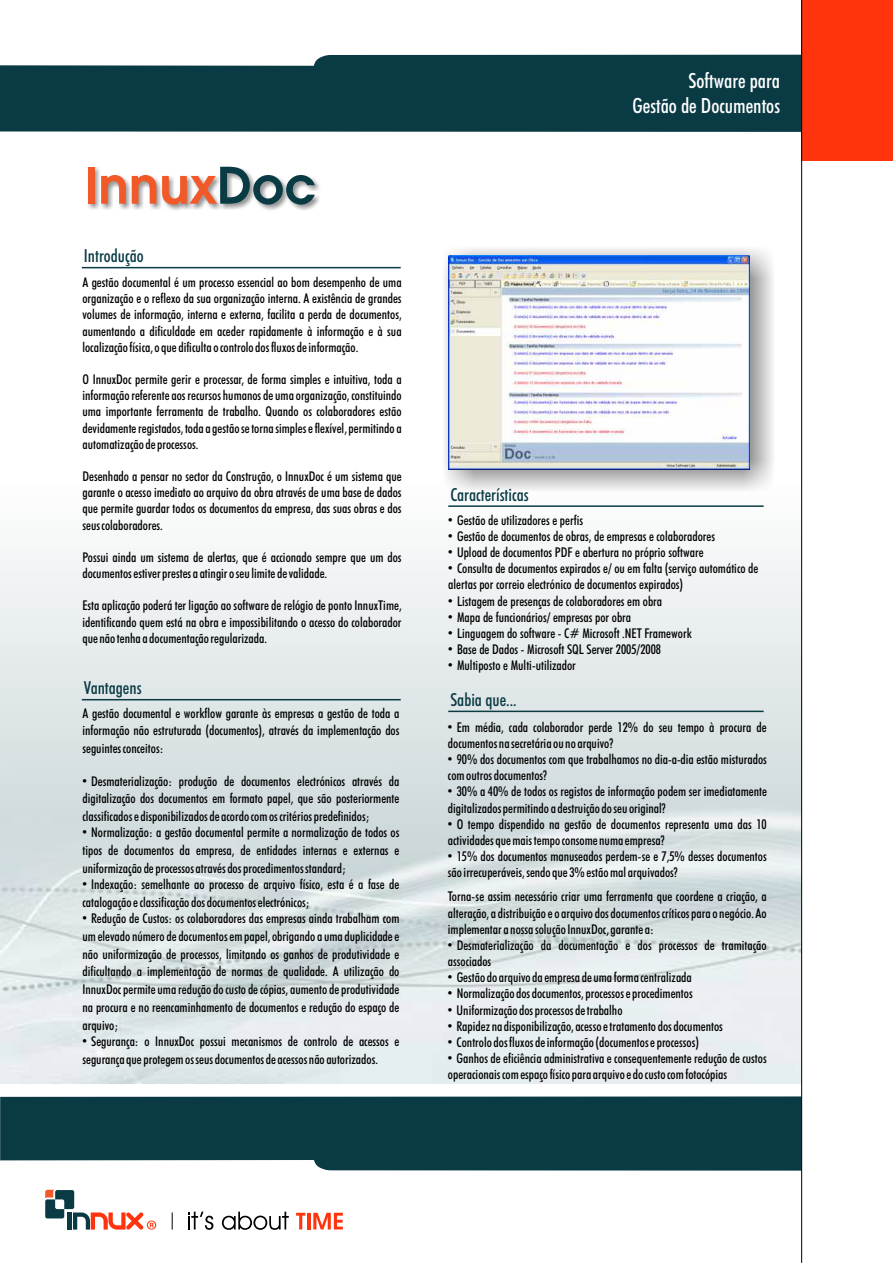
<style>
.page{position:relative;width:893px;height:1263px;background:#fff}
.page>*{position:absolute;margin:0;border:0;box-sizing:border-box;transform-origin:0 0}
.t1{font:600 55.5px "Avant Gar Got Itc TEE";color:#f25929}
.t2{font:500 condensed 21px/25.2px "Futura BT";color:#fff;text-align:right}
.t3{font:500 condensed 18px "Futura BT";color:#0a3b45}
.t4{font:500 condensed 13.5px/16.2px "Futura BT";color:#000}
.t5{font:6px "Wingdings";color:#000}
.s1{color:#0a3b45}
</style>
<div class="page">
<div style="left:0;top:55px;width:801px;height:77px;background:#0a3b45"></div>
<div style="left:0;top:1096px;width:801px;height:74px;background:#0a3b45"></div>
<svg style="left:45px;top:1190px;width:111px;height:40px"></svg>
<svg style="left:172px;top:1212px;width:1px;height:17px"></svg>
<svg style="left:313px;top:1213px;width:30px;height:16px"></svg>
<hr style="left:307px;top:1213px;width:3px;height:16px;background:#ff330d">
<svg style="left:296px;top:1213px;width:9px;height:16px"></svg>
<svg style="left:222px;top:1212px;width:67px;height:18px"></svg>
<svg style="left:188px;top:1212px;width:25px;height:18px"></svg>
<div style="left:801px;top:0;width:92px;height:160px;background:#ff330d"></div>
<hr style="left:801px;top:0;width:1px;height:1263px;background:#000">
<hr style="left:82px;top:267px;width:319px;height:1px;background:#0a3b45">
<hr style="left:448px;top:505px;width:316px;height:2px;background:#0a3b45">
<hr style="left:448px;top:711px;width:316px;height:1px;background:#0a3b45">
<hr style="left:82px;top:699px;width:319px;height:1px;background:#0a3b45">
<img style="left:443px;top:248px;width:331px;height:244px">
<img style="left:448px;top:255px;width:302px;height:214px">
<img style="left:88px;top:168px;width:232px;height:42px">
<h1 class="t1" style="left:84px;top:161px;width:233px">Innux<span class="s1">Doc</span></h1>
<h3 class="t3" style="left:84px;top:249px;width:61px">Introdução</h3>
<p class="t4" style="left:82px;top:275px;width:321px;text-align:justify">A gestão documental é um processo essencial ao bom desempenho de uma organização e o reflexo da sua organização interna. A existência de grandes volumes de informação, interna e externa, facilita a perda de documentos, aumentando a dificuldade em aceder rapidamente à informação e à sua localização física, o que dificulta o controlo dos fluxos de informação.</p>
<p class="t4" style="left:82px;top:372px;width:321px;text-align:justify">O InnuxDoc permite gerir e processar, de forma simples e intuitiva, toda a informação referente aos recursos humanos de uma organização, constituindo uma importante ferramenta de trabalho. Quando os colaboradores estão devidamente registados, toda a gestão se torna simples e flexível, permitindo a automatização de processos.</p>
<p class="t4" style="left:82px;top:469px;width:321px;text-align:justify">Desenhado a pensar no sector da Construção, o InnuxDoc é um sistema que garante o acesso imediato ao arquivo da obra através de uma base de dados que permite guardar todos os documentos da empresa, das suas obras e dos seus colaboradores.</p>
<p class="t4" style="left:82px;top:550px;width:321px">Possui ainda um sistema de alertas, que é accionado sempre que um dos documentos estiver prestes a atingir o seu limite de validade.</p>
<p class="t4" style="left:82px;top:599px;width:321px;text-align:justify">Esta aplicação poderá ter ligação ao software de relógio de ponto InnuxTime, identificando quem está na obra e impossibilitando o acesso do colaborador que não tenha a documentação regularizada.</p>
<h3 class="t3" style="left:84px;top:681px;width:59px">Vantagens</h3>
<p class="t4" style="left:82px;top:705px;width:319px;line-height:17.9px;text-align:justify">A gestão documental e workflow garante às empresas a gestão de toda a informação não estruturada (documentos), através da implementação dos seguintes conceitos:</p>
<p class="t4" style="left:82px;top:773px;width:319px;line-height:17.9px">●Desmaterialização: produção de documentos electrónicos através da digitalização dos documentos em formato papel, que são posteriormente</p>
<p class="t5" style="left:82px;top:830px;width:28px">●</p>
<p class="t4" style="left:91px;top:809px;width:310px;text-indent:-9px">classificados e disponibilizados de acordo com os critérios predefinidos;<br>Normalização: a gestão documental permite a normalização de todos os</p>
<p class="t4" style="left:82px;top:843px;width:319px">tipos de documentos da empresa, de entidades internas e externas e</p>
<p class="t5" style="left:82px;top:881px;width:28px">●</p>
<p class="t4" style="left:91px;top:861px;width:310px;text-indent:-9px">uniformização de processos através dos procedimentos standard;<br>Indexação: semelhante ao processo de arquivo físico, esta é a fase de</p>
<p class="t5" style="left:82px;top:915px;width:28px">●</p>
<p class="t4" style="left:91px;top:895px;width:310px;text-indent:-9px">catalogação e classificação dos documentos electrónicos;<br>Redução de Custos: os colaboradores das empresas ainda trabalham com</p>
<p class="t4" style="left:82px;top:928px;width:319px;line-height:17.9px;text-align:justify">um elevado número de documentos em papel, obrigando a uma duplicidade e não uniformização de processos, limitando os ganhos de produtividade e dificultando a implementação de normas de qualidade. A utilização do InnuxDoc permite uma redução do custo de cópias, aumento de produtividade na procura e no reencaminhamento de documentos e redução do espaço de arquivo;</p>
<p class="t4" style="left:82px;top:1033px;width:319px;line-height:17.9px">●Segurança: o InnuxDoc possui mecanismos de controlo de acessos e segurança que protegem os seus documentos de acessos não autorizados.</p>
<h2 class="t2" style="left:632px;top:70px;width:149px">Software para<br>Gestão de Documentos</h2>
<h3 class="t3" style="left:450px;top:487px;width:80px">Características</h3>
<p class="t4" style="left:457px;top:513px;width:128px">Gestão de utilizadores e perfis</p>
<p class="t5" style="left:448px;top:517px;width:28px">●</p>
<p class="t5" style="left:448px;top:533px;width:28px">●</p>
<p class="t4" style="left:457px;top:529px;width:260px">Gestão de documentos de obras, de empresas e colaboradores</p>
<p class="t4" style="left:457px;top:545px;width:248px">Upload de documentos PDF e abertura no próprio software</p>
<p class="t4" style="left:457px;top:562px;width:303px">Consulta de documentos expirados e/ ou em falta (serviço automático de</p>
<p class="t4" style="left:448px;top:578px;width:236px">alertas por correio electrónico de documentos expirados)</p>
<p class="t5" style="left:448px;top:598px;width:28px">●</p>
<p class="t5" style="left:448px;top:614px;width:28px">●</p>
<p class="t5" style="left:448px;top:549px;width:28px">●</p>
<p class="t5" style="left:448px;top:566px;width:28px">●</p>
<p class="t4" style="left:457px;top:594px;width:207px">Listagem de presenças de colaboradores em obra</p>
<p class="t4" style="left:457px;top:610px;width:176px">Mapa de funcionários/ empresas por obra</p>
<p class="t4" style="left:457px;top:626px;width:236px">Linguagem do software - C# Microsoft .NET Framework</p>
<p class="t5" style="left:448px;top:630px;width:28px">●</p>
<p class="t4" style="left:457px;top:642px;width:206px">Base de Dados - Microsoft SQL Server 2005/2008<br>Multiposto e Multi-utilizador</p>
<p class="t5" style="left:448px;top:646px;width:28px">●</p>
<p class="t5" style="left:448px;top:663px;width:28px">●</p>
<h3 class="t3" style="left:450px;top:692px;width:68px">Sabia que...</h3>
<p class="t4" style="left:448px;top:720px;width:320px">●Em média, cada colaborador perde 12% do seu tempo à procura de</p>
<p class="t5" style="left:448px;top:756px;width:28px">●</p>
<p class="t4" style="left:457px;top:736px;width:312px;text-indent:-9px">documentos na secretária ou no arquivo?<br>90% dos documentos com que trabalhamos no dia-a-dia estão misturados</p>
<p class="t5" style="left:448px;top:789px;width:28px">●</p>
<p class="t4" style="left:457px;top:768px;width:312px;text-indent:-9px">com outros documentos?<br>30% a 40% de todos os registos de informação podem ser imediatamente</p>
<p class="t5" style="left:448px;top:821px;width:28px">●</p>
<p class="t4" style="left:457px;top:801px;width:312px;text-indent:-9px">digitalizados permitindo a destruição do seu original?<br>O tempo dispendido na gestão de documentos representa uma das 10</p>
<p class="t5" style="left:448px;top:853px;width:28px">●</p>
<p class="t4" style="left:448px;top:833px;width:218px">actividades que mais tempo consome numa empresa?</p>
<p class="t4" style="left:457px;top:849px;width:312px">15% dos documentos manuseados perdem-se e 7,5% desses documentos</p>
<p class="t4" style="left:448px;top:865px;width:231px">são irrecuperáveis, sendo que 3% estão mal arquivados?</p>
<p class="t4" style="left:448px;top:890px;width:320px;text-align:justify">Torna-se assim necessário criar uma ferramenta que coordene a criação, a alteração, a distribuição e o arquivo dos documentos críticos para o negócio. Ao implementara nossa solução InnuxDoc, garante a:</p>
<p class="t5" style="left:448px;top:942px;width:28px">●</p>
<p class="t4" style="left:457px;top:938px;width:312px">Desmaterialização da documentação e dos processos de tramitação</p>
<p class="t5" style="left:448px;top:991px;width:28px">●</p>
<p class="t4" style="left:448px;top:954px;width:45px">associados</p>
<p class="t4" style="left:448px;top:971px;width:245px">●Gestão do arquivo da empresa de uma forma centralizada</p>
<p class="t5" style="left:448px;top:1007px;width:28px">●</p>
<p class="t4" style="left:457px;top:987px;width:238px">Normalização dos documentos, processos e procedimentos</p>
<p class="t4" style="left:457px;top:1003px;width:167px">Uniformização dos processos de trabalho</p>
<p class="t4" style="left:457px;top:1019px;width:268px">Rapidez na disponibilização, acesso e tratamento dos documentos</p>
<p class="t5" style="left:448px;top:1023px;width:28px">●</p>
<p class="t4" style="left:457px;top:1035px;width:244px">Controlo dos fluxos de informação (documentos e processos)</p>
<p class="t4" style="left:457px;top:1051px;width:312px">Ganhos de eficiência administrativa e consequentemente redução de custos</p>
<p class="t4" style="left:448px;top:1068px;width:281px">operacionais com espaço físico para arquivo e do custo com fotocópias</p>
<p class="t5" style="left:448px;top:1039px;width:28px">●</p>
<p class="t5" style="left:448px;top:1055px;width:28px">●</p>
</div>
